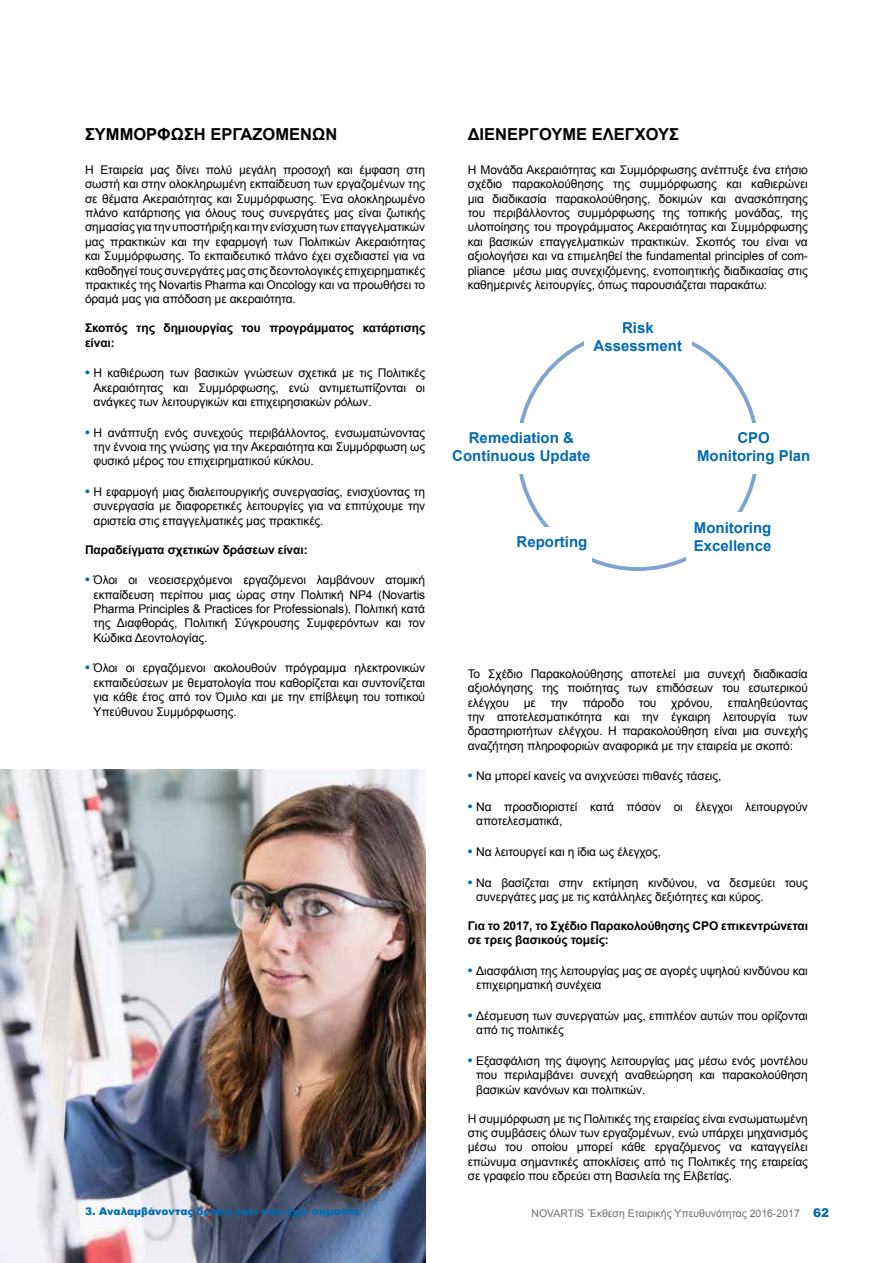
<style>
.page{position:relative;width:893px;height:1263px;background:#fff}
.page>*{position:absolute;margin:0;border:0;box-sizing:border-box;transform-origin:0 0}
.t1{font:700 16.5px "Arial";color:#000}
.t2{font:700 15px/18px "Arial";color:#006bb1;text-align:center}
.t3{font:12px/14.4px "Arial";letter-spacing:-.01em;color:#000;text-align:justify}
.t4{font:700 12px/14.4px "Arial";letter-spacing:-.01em;color:#000}
.t5{font:10.5px "Arial";color:#6d6e71}
.t6{font:900 10.5px "Arial";color:#006bb1}
.s1{font-weight:700;font-size:13.5px;color:#006bb1}
.s2{font-weight:900;font-size:12px;color:#006bb1}
</style>
<div class="page">
<img style="left:0;top:770px;width:425px;height:493px">
<h1 class="t1" style="left:85px;top:123px;width:24px">Συμμόρφωση</h1>
<h1 class="t1" style="left:210px;top:123px;width:12px">εργα</h1>
<h1 class="t1" style="left:252px;top:123px;width:24px">ζομένων</h1>
<p class="t3" style="left:85px;top:162px;width:342px">Η Εταιρεία μας δίνει πολύ μεγάλη προσοχή και έμφαση στη σωστή και στην ολοκληρωμένη εκπαίδευση των εργαζομένων της σε θέματα Ακεραιότητας και Συμμόρφωσης. Ένα ολοκληρωμένο πλάνο κατάρτισης για όλους τους συνεργάτες μας είναι ζωτικής σημασίας για την υποστήριξη και την ενίσχυση των επαγγελματικών μας πρακτικών και την εφαρμογή των Πολιτικών Ακεραιότητας και Συμμόρφωσης. Το εκπαιδευτικό πλάνο έχει σχεδιαστεί για να καθοδηγεί τους συνεργάτες μας στις δεοντολογικές επιχειρηματικές πρακτικές της Novartis Pharma και Oncology και να προωθήσει το όραμά μας για απόδοση με ακεραιότητα.</p>
<p class="t4" style="left:85px;top:321px;width:342px">Σκοπός της δημιουργίας του προγράμματος κατάρτισης είναι:</p>
<p class="t3" style="left:94px;top:366px;width:333px;text-indent:-8px"><span class="s1">•</span> Η καθιέρωση των βασικών γνώσεων σχετικά με τις Πολιτικές Ακεραιότητας και Συμμόρφωσης, ενώ αντιμετωπίζονται οι ανάγκες των λειτουργικών και επιχειρησιακών ρόλων.</p>
<p class="t3" style="left:94px;top:425px;width:333px;text-indent:-8px"><span class="s1">•</span> Η ανάπτυξη ενός συνεχούς περιβάλλοντος, ενσωματώνοντας την έννοια της γνώσης για την Ακεραιότητα και Συμμόρφωση ως φυσικό μέρος του επιχειρηματικού κύκλου.</p>
<p class="t3" style="left:94px;top:485px;width:333px;text-indent:-8px"><span class="s1">•</span> Η εφαρμογή μιας διαλειτουργικής συνεργασίας, ενισχύοντας τη συνεργασία με διαφορετικές λειτουργίες για να επιτύχουμε την αριστεία στις επαγγελματικές μας πρακτικές.</p>
<p class="t4" style="left:85px;top:543px;width:224px">Παραδείγματα σχετικών δράσεων είναι:</p>
<p class="t3" style="left:94px;top:573px;width:333px;text-indent:-8px"><span class="s1">•</span> Όλοι οι νεοεισερχόμενοι εργαζόμενοι λαμβάνουν ατομική εκπαίδευση περίπου μιας ώρας στην Πολιτική NP4 (Novartis Pharma Principles &amp; Practices for Professionals), Πολιτική κατά της Διαφθοράς, Πολιτική Σύγκρουσης Συμφερόντων και τον Κώδικα Δεοντολογίας.</p>
<p class="t3" style="left:94px;top:661px;width:333px;text-indent:-8px"><span class="s1">•</span> Όλοι οι εργαζόμενοι ακολουθούν πρόγραμμα ηλεκτρονικών εκπαιδεύσεων με θεματολογία που καθορίζεται και συντονίζεται για κάθε έτος από τον Όμιλο και με την επίβλεψη του τοπικού Υπεύθυνου Συμμόρφωσης.</p>
<p class="t6" style="left:85px;top:1204px;width:276px">3. Αναλαμβάνοντας δράση εκεί που έχει σημασία</p>
<h1 class="t1" style="left:468px;top:123px;width:24px">Διενεργούμε</h1>
<h1 class="t1" style="left:592px;top:123px;width:12px">ελέγχους</h1>
<p class="t3" style="left:468px;top:162px;width:342px">Η Μονάδα Ακεραιότητας και Συμμόρφωσης ανέπτυξε ένα ετήσιο σχέδιο παρακολούθησης της συμμόρφωσης και καθιερώνει μια διαδικασία παρακολούθησης, δοκιμών και ανασκόπησης του περιβάλλοντος συμμόρφωσης της τοπικής μονάδας, της υλοποίησης του προγράμματος Ακεραιότητας και Συμμόρφωσης και βασικών επαγγελματικών πρακτικών. Σκοπός του είναι να αξιολογήσει και να επιμεληθεί the fundamental principles of com&shy;pliance μέσω μιας συνεχιζόμενης, ενοποιητικής διαδικασίας στις καθημερινές λειτουργίες, όπως παρουσιάζεται παρακάτω:</p>
<p class="t2" style="left:594px;top:319px;width:90px">Risk<br>Assessment</p>
<p class="t2" style="left:452px;top:429px;width:140px">Remediation &amp;<br>Continuous Update</p>
<p class="t2" style="left:697px;top:429px;width:115px">CPO<br>Monitoring Plan</p>
<p class="t2" style="left:694px;top:519px;width:79px">Monitoring</p>
<p class="t2" style="left:516px;top:533px;width:72px">Reporting</p>
<p class="t2" style="left:694px;top:537px;width:79px">Excellence</p>
<p class="t3" style="left:468px;top:666px;width:342px">Το Σχέδιο Παρακολούθησης αποτελεί μια συνεχή διαδικασία αξιολόγησης της ποιότητας των επιδόσεων του εσωτερικού ελέγχου με την πάροδο του χρόνου, επαληθεύοντας την αποτελεσματικότητα και την έγκαιρη λειτουργία των δραστηριοτήτων ελέγχου. Η παρακολούθηση είναι μια συνεχής αναζήτηση πληροφοριών αναφορικά με την εταιρεία με σκοπό:</p>
<p class="t3" style="left:468px;top:769px;width:255px"><span class="s1">•</span> Να μπορεί κανείς να ανιχνεύσει πιθανές τάσεις,</p>
<p class="t3" style="left:476px;top:800px;width:333px;text-indent:-8px"><span class="s1">•</span> Να προσδιοριστεί κατά πόσον οι έλεγχοι λειτουργούν αποτελεσματικά,</p>
<p class="t3" style="left:468px;top:845px;width:195px"><span class="s1">•</span> Να λειτουργεί και η ίδια ως έλεγχος,</p>
<p class="t3" style="left:476px;top:875px;width:333px;text-indent:-8px"><span class="s1">•</span> Να βασίζεται στην εκτίμηση κινδύνου, να δεσμεύει τους συνεργάτες μας με τις κατάλληλες δεξιότητες και κύρος.</p>
<p class="t4" style="left:468px;top:919px;width:342px">Για το 2017, το Σχέδιο Παρακολούθησης CPO επικεντρώνεται σε τρεις βασικούς τομείς:</p>
<p class="t3" style="left:476px;top:963px;width:333px;text-indent:-8px"><span class="s1">•</span> Διασφάλιση της λειτουργίας μας σε αγορές υψηλού κινδύνου και επιχειρηματική συνέχεια</p>
<p class="t3" style="left:476px;top:1008px;width:333px;text-indent:-8px"><span class="s1">•</span> Δέσμευση των συνεργατών μας, επιπλέον αυτών που ορίζονται από τις πολιτικές</p>
<p class="t3" style="left:476px;top:1053px;width:333px;text-indent:-8px"><span class="s1">•</span> Εξασφάλιση της άψογης λειτουργίας μας μέσω ενός μοντέλου που περιλαμβάνει συνεχή αναθεώρηση και παρακολούθηση βασικών κανόνων και πολιτικών.</p>
<p class="t3" style="left:468px;top:1111px;width:342px">Η συμμόρφωση με τις Πολιτικές της εταιρείας είναι ενσωματωμένη στις συμβάσεις όλων των εργαζομένων, ενώ υπάρχει μηχανισμός μέσω του οποίου μπορεί κάθε εργαζόμενος να καταγγείλει επώνυμα σημαντικές αποκλίσεις από τις Πολιτικές της εταιρείας σε γραφείο που εδρεύει στη Βασιλεία της Ελβετίας.</p>
<p class="t5" style="left:532px;top:1207px;width:299px">novartis Έκθεση Εταιρικής Υπευθυνότητας 2016-2017 <span class="s2">62</span></p>
</div>
